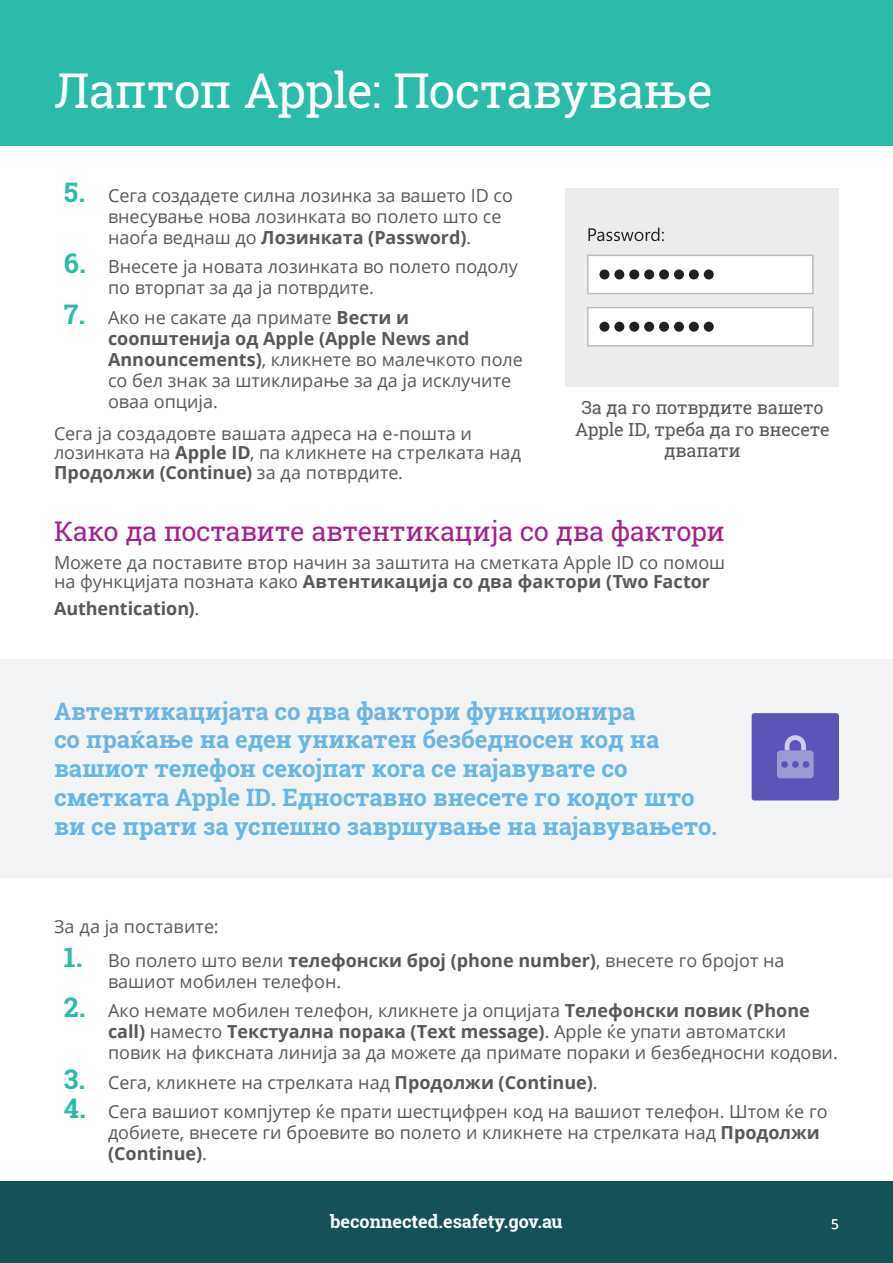
<style>
.page{position:relative;width:893px;height:1263px;background:#fff}
.page>*{position:absolute;margin:0;border:0;box-sizing:border-box;transform-origin:0 0}
.t1{font:48px "Roboto Slab";letter-spacing:-.015em;color:#fff}
.t2{font:27px "Roboto Slab";letter-spacing:-.01em;color:#a3228e}
.t3{font:700 24px/28.8px "Roboto Slab";letter-spacing:-.005em;color:#69b5e4}
.t4{font:18px/21px "Open Sans";color:#57585a}
.t5{font:18px/21.6px "Roboto Slab";letter-spacing:-.01em;color:#57585a;text-align:center}
.t6{font:700 18px "Roboto Slab";color:#fff}
.t7{font:700 18px "Open Sans";letter-spacing:-.005em;color:#57585a}
.t8{font:13.5px "Open Sans";color:#fff}
.s1{font-family:"Roboto Slab";font-weight:700;font-size:27px;color:#2abca8}
.s2{font-weight:700}
.s3{font-weight:400}
</style>
<div class="page">
<div style="left:0;top:1181px;width:893px;height:82px;background:#155257"></div>
<div style="left:0;top:0;width:893px;height:145px;background:#2abca8"></div>
<div style="left:0;top:659px;width:893px;height:219px;background:#f2f3f4"></div>
<div style="left:752px;top:713px;width:87px;height:87px;background:#5c55b9;border-radius:3px"></div>
<svg style="left:785px;top:735px;width:21px;height:15px"></svg>
<div style="left:777px;top:750px;width:37px;height:28px;background:#9c99d4;border-radius:3px"></div>
<div style="left:792px;top:761px;width:7px;height:7px;background:#5c55b9;border-radius:50%"></div>
<div style="left:803px;top:761px;width:6px;height:7px;background:#5c55b9;border-radius:50%"></div>
<div style="left:781px;top:761px;width:7px;height:7px;background:#5c55b9;border-radius:50%"></div>
<div style="left:566px;top:188px;width:273px;height:199px;background:#ececec"></div>
<div style="left:587px;top:255px;width:227px;height:39px;background:#fff;border:2px solid #bcbdc0"></div>
<div style="left:587px;top:307px;width:227px;height:40px;background:#fff;border:2px solid #bcbdc0"></div>
<div style="left:599px;top:269px;width:10px;height:10px;background:#231f20;border-radius:50%"></div>
<div style="left:629px;top:269px;width:10px;height:10px;background:#231f20;border-radius:50%"></div>
<div style="left:659px;top:269px;width:10px;height:10px;background:#231f20;border-radius:50%"></div>
<div style="left:689px;top:269px;width:10px;height:10px;background:#231f20;border-radius:50%"></div>
<div style="left:614px;top:269px;width:10px;height:10px;background:#231f20;border-radius:50%"></div>
<div style="left:644px;top:269px;width:10px;height:10px;background:#231f20;border-radius:50%"></div>
<div style="left:674px;top:269px;width:10px;height:10px;background:#231f20;border-radius:50%"></div>
<div style="left:704px;top:269px;width:10px;height:10px;background:#231f20;border-radius:50%"></div>
<div style="left:599px;top:322px;width:10px;height:10px;background:#231f20;border-radius:50%"></div>
<div style="left:629px;top:322px;width:10px;height:10px;background:#231f20;border-radius:50%"></div>
<div style="left:659px;top:322px;width:10px;height:10px;background:#231f20;border-radius:50%"></div>
<div style="left:689px;top:322px;width:10px;height:10px;background:#231f20;border-radius:50%"></div>
<div style="left:614px;top:322px;width:10px;height:10px;background:#231f20;border-radius:50%"></div>
<div style="left:644px;top:322px;width:10px;height:10px;background:#231f20;border-radius:50%"></div>
<div style="left:674px;top:322px;width:10px;height:10px;background:#231f20;border-radius:50%"></div>
<div style="left:704px;top:322px;width:10px;height:10px;background:#231f20;border-radius:50%"></div>
<svg style="left:588px;top:228px;width:76px;height:13px"></svg>
<h1 class="t1" style="left:54px;top:58px;width:660px">Лаптоп Apple: Поставување</h1>
<p class="t4" style="left:108px;top:184px;width:406px;text-indent:-44px"><span class="s1">5.</span> Сега создадете силна лозинка за вашето ID со внесување нова лозинката во полето што се наоѓа веднаш до <span class="s2">Лозинката (Password)</span>.</p>
<p class="t4" style="left:108px;top:256px;width:411px;text-indent:-44px"><span class="s1">6.</span> Внесете ја новата лозинката во полето подолу по вторпат за да ја потврдите.</p>
<p class="t4" style="left:108px;top:306px;width:416px;text-indent:-44px"><span class="s1">7.</span> Ако не сакате да примате <span class="s2">Вести и соопштенија од Apple (Apple News and Announcements)</span>, кликнете во малечкото поле со бел знак за штиклирање за да ја исклучите оваа опција.</p>
<p class="t4" style="left:54px;top:423px;width:469px;line-height:19.5px">Сега ја создадовте вашата адреса на е-пошта и лозинката на <span class="s2">Apple ID</span>, па кликнете на стрелката над<br><span class="s2">Продолжи (Continue)</span> за да потврдите.</p>
<h2 class="t2" style="left:54px;top:512px;width:672px">Како да поставите автентикација со два фактори</h2>
<p class="t4" style="left:54px;top:552px;width:673px;line-height:19.5px">Можете да поставите втор начин за заштита на сметката Apple ID со помош на функцијата позната како <span class="s2">Автентикација со два фактори (Two Factor</span></p>
<p class="t7" style="left:54px;top:596px;width:147px">Authentication)<span class="s3">.</span></p>
<p class="t5" style="left:575px;top:396px;width:256px">За да го потврдите вашето<br>Apple ID, треба да го внесете двапати</p>
<p class="t3" style="left:54px;top:696px;width:665px">Автентикацијата со два фактори функционира<br>со праќање на еден уникатен безбедносен код на вашиот телефон секојпат кога се најавувате со сметката Apple ID. Едноставно внесете го кодот што ви се прати за успешно завршување на најавувањето.</p>
<p class="t4" style="left:54px;top:915px;width:166px">За да ја поставите:</p>
<p class="t4" style="left:108px;top:949px;width:678px;text-indent:-44px"><span class="s1">1.</span> Во полето што вели <span class="s2">телефонски број (phone number)</span>, внесете го бројот на вашиот мобилен телефон.</p>
<p class="t4" style="left:108px;top:1000px;width:731px;text-indent:-44px"><span class="s1">2.</span> Ако немате мобилен телефон, кликнете ја опцијата <span class="s2">Телефонски повик (Phone call)</span> наместо <span class="s2">Текстуална порака (Text message)</span>. Apple ќе упати автоматски повик на фиксната линија за да можете да примате пораки и безбедносни кодови.</p>
<p class="t4" style="left:64px;top:1071px;width:535px"><span class="s1">3.</span> Сега, кликнете на стрелката над <span class="s2">Продолжи (Continue)</span>.</p>
<p class="t4" style="left:108px;top:1101px;width:721px;text-indent:-44px"><span class="s1">4.</span> Сега вашиот компјутер ќе прати шестцифрен код на вашиот телефон. Штом ќе го добиете, внесете ги броевите во полето и кликнете на стрелката над <span class="s2">Продолжи (Continue)</span>.</p>
<p class="t6" style="left:330px;top:1209px;width:234px">beconnected.esafety.gov.au</p>
<p class="t8" style="left:831px;top:1214px;width:9px">5</p>
</div>
